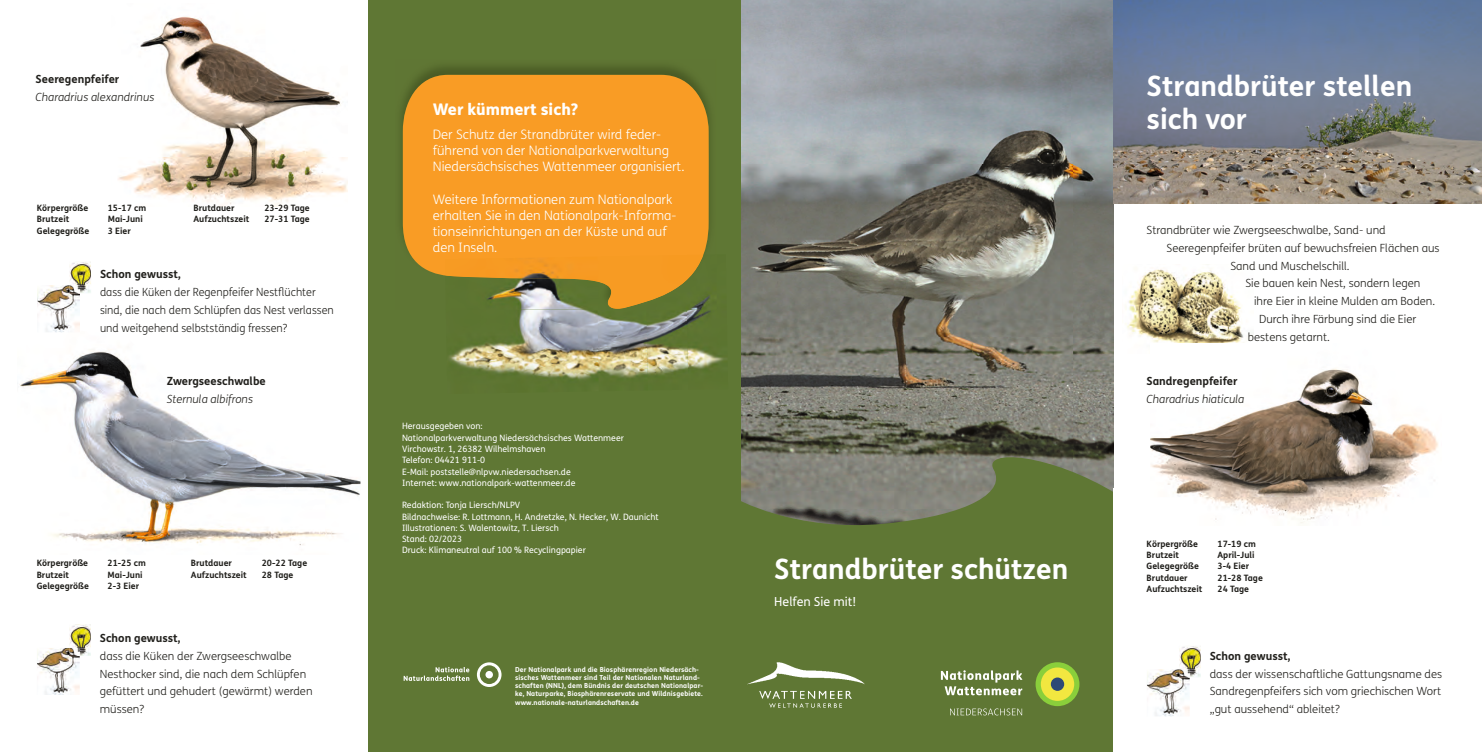
<style>
.page{position:relative;width:1482px;height:752px;background:#fff}
.page>*{position:absolute;margin:0;border:0;box-sizing:border-box;transform-origin:0 0}
.t1{font:700 28.12px/33.1px "FS Me";color:#fff}
.t2{font:800 16px "FS Me";color:#fff}
.t3{font:300 13px/16px "FS Me";color:#fff}
.t4{font:12.5px "FS Me";color:#fff}
.t5{font:300 11.25px/17.8px "FS Me";color:#21201c;text-align:justify}
.t6{font:300 11.25px/17.8px "FS Me";color:#21201c;scale:.96 1}
.t7{font:700 11.25px "FS Me";color:#21201c}
.t8{font:italic 300 11.25px "FS Me";color:#21201c}
.t9{font:8.75px/11.2px "FS Me";color:#fff}
.t10{font:700 8.75px "FS Me";color:#21201c}
.t11{font:700 6.88px/8.1px "FS Me";letter-spacing:.015em;color:#fff}
</style>
<div class="page">
<img style="left:741px;top:0;width:372px;height:448px">
<img style="left:1125px;top:269px;width:119px;height:74px">
<img style="left:1113px;top:0;width:368px;height:203px">
<img style="left:118px;top:16px;width:229px;height:191px">
<img style="left:19px;top:350px;width:342px;height:196px">
<img style="left:1150px;top:368px;width:289px;height:156px">
<svg style="left:741px;top:448px;width:373px;height:303px;background:#64773f"></svg>
<div style="left:1113px;top:488px;width:8px;height:263px;background:#fff"></div>
<div style="left:369px;top:0;width:372px;height:751px;background:#5f7734"></div>
<svg style="left:949px;top:708px;width:73px;height:7px"></svg>
<div style="left:1035px;top:662px;width:44px;height:43px;background:#8acf3b;border-radius:50%"></div>
<div style="left:1040px;top:667px;width:34px;height:33px;background:#f2e740;border-radius:50%"></div>
<div style="left:1050px;top:677px;width:14px;height:13px;background:#2e4976;border-radius:50%"></div>
<svg style="left:940px;top:670px;width:82px;height:25px"></svg>
<img style="left:37px;top:285px;width:43px;height:47px">
<img style="left:69px;top:262px;width:22px;height:31px">
<svg style="left:69px;top:285px;width:11px;height:8px"></svg>
<img style="left:37px;top:648px;width:43px;height:46px">
<img style="left:69px;top:624px;width:22px;height:31px">
<svg style="left:69px;top:647px;width:11px;height:8px"></svg>
<img style="left:401px;top:66px;width:309px;height:170px">
<div style="left:403px;top:75px;width:305px;height:201px;background:#f99c25"></div>
<svg style="left:477px;top:662px;width:24px;height:24px"></svg>
<div style="left:485px;top:670px;width:8px;height:8px;background:#fff;border-radius:50%"></div>
<svg style="left:403px;top:667px;width:66px;height:13px"></svg>
<img style="left:746px;top:654px;width:121px;height:60px">
<img style="left:1147px;top:669px;width:42px;height:47px">
<img style="left:1179px;top:646px;width:21px;height:31px">
<svg style="left:1178px;top:669px;width:11px;height:8px"></svg>
<img style="left:688px;top:309px;width:36px;height:60px">
<img style="left:449px;top:309px;width:197px;height:72px">
<img style="left:646px;top:310px;width:42px;height:64px">
<img style="left:521px;top:254px;width:190px;height:55px">
<img style="left:445px;top:254px;width:258px;height:54px">
<p class="t7" style="left:36px;top:71px;width:85px">Seeregenpfeifer</p>
<p class="t8" style="left:36px;top:89px;width:120px">Charadrius alexandrinus</p>
<p class="t10" style="left:37px;top:201px;width:53px">Körpergröße</p>
<p class="t10" style="left:108px;top:201px;width:40px">15-17 cm</p>
<p class="t10" style="left:37px;top:212px;width:34px">Brutzeit</p>
<p class="t10" style="left:108px;top:212px;width:37px">Mai-Juni</p>
<p class="t10" style="left:37px;top:223px;width:54px">Gelegegröße</p>
<p class="t10" style="left:108px;top:223px;width:25px">3 Eier</p>
<p class="t10" style="left:193px;top:201px;width:43px">Brutdauer</p>
<p class="t10" style="left:264px;top:201px;width:47px">23-29 Tage</p>
<p class="t10" style="left:193px;top:212px;width:57px">Aufzuchtszeit</p>
<p class="t10" style="left:264px;top:212px;width:47px">27-31 Tage</p>
<p class="t7" style="left:100px;top:265px;width:82px">Schon gewusst,</p>
<p class="t6" style="left:100px;top:283px;width:245px">dass die Küken der Regenpfeifer Nestflüchter sind, die nach dem Schlüpfen das Nest verlassen und weitgehend selbstständig fressen?</p>
<p class="t7" style="left:167px;top:372px;width:100px">Zwergseeschwalbe</p>
<p class="t8" style="left:167px;top:391px;width:88px">Sternula albifrons</p>
<p class="t10" style="left:37px;top:556px;width:53px">Körpergröße</p>
<p class="t10" style="left:108px;top:556px;width:40px">21-25 cm</p>
<p class="t10" style="left:37px;top:567px;width:34px">Brutzeit</p>
<p class="t10" style="left:108px;top:567px;width:37px">Mai-Juni</p>
<p class="t10" style="left:37px;top:578px;width:54px">Gelegegröße</p>
<p class="t10" style="left:108px;top:578px;width:33px">2-3 Eier</p>
<p class="t10" style="left:191px;top:556px;width:43px">Brutdauer</p>
<p class="t10" style="left:262px;top:556px;width:47px">20-22 Tage</p>
<p class="t10" style="left:191px;top:567px;width:57px">Aufzuchtszeit</p>
<p class="t10" style="left:262px;top:567px;width:33px">28 Tage</p>
<p class="t7" style="left:100px;top:629px;width:82px">Schon gewusst,</p>
<p class="t5" style="left:100px;top:646px;width:214px;text-align:left">dass die Küken der Zwergseeschwalbe<br>Nesthocker sind, die nach dem Schlüpfen gefüttert und gehudert (gewärmt) werden müssen?</p>
<h2 class="t2" style="left:433px;top:96px;width:147px">Wer kümmert sich?</h2>
<p class="t3" style="left:433px;top:126px;width:253px">Der Schutz der Strandbrüter wird feder&shy;führend von der Nationalpark verwal tung<br>Niedersächsisches Wattenmeer organisiert.</p>
<p class="t3" style="left:433px;top:190px;width:245px">Weitere Informationen zum Nationalpark erhalten Sie in den Nationalpark-Informa&shy;tions einrichtungen an der Küste und auf den Inseln.</p>
<p class="t9" style="left:402px;top:420px;width:223px">Herausgegeben von:<br>Nationalparkverwaltung Niedersächsisches Wattenmeer Virchowstr. 1, 26382 Wilhelmshaven<br>Telefon: 04421 911-0<br>E-Mail: poststelle@nlpvw.niedersachsen.de<br>Internet: www.nationalpark-wattenmeer.de</p>
<p class="t9" style="left:402px;top:499px;width:258px">Redaktion: Tonja Liersch/NLPV<br>Bildnachweise: R. Lottmann, H. Andretzke, N. Hecker, W. Daunicht Illustrationen: S. Walentowitz, T. Liersch<br>Stand: 02/2023<br>Druck: Klimaneutral auf 100 % Recyclingpapier</p>
<p class="t11" style="left:515px;top:664px;width:189px">Der Nationalpark und die Biosphärenregion Niedersäch&shy;sisches Wattenmeer sind Teil der Nationalen Naturland&shy;schaften (NNL), dem Bündnis der deutschen Nationalpar&shy;ke, Naturparke, Biosphärenreservate und Wildnisgebiete. www.nationale-naturlandschaften.de</p>
<h1 class="t1" style="left:774px;top:551px;width:295px">Strandbrüter schützen</h1>
<p class="t4" style="left:774px;top:592px;width:83px">Helfen Sie mit!</p>
<h1 class="t1" style="left:1146px;top:68px;width:267px">Strandbrüter stellen sich vor</h1>
<p class="t5" style="left:1146px;top:221px;width:241px">Strandbrüter wie Zwergseeschwalbe, Sand- und</p>
<p class="t5" style="left:1166px;top:238px;width:274px">Seeregenpfeifer brüten auf bewuchsfreien Flächen aus</p>
<p class="t5" style="left:1230px;top:256px;width:121px">Sand und Muschelschill.</p>
<p class="t5" style="left:1245px;top:274px;width:176px">Sie bauen kein Nest, sondern legen</p>
<p class="t5" style="left:1253px;top:292px;width:182px">ihre Eier in kleine Mulden am Boden.</p>
<p class="t5" style="left:1258px;top:309px;width:159px">Durch ihre Färbung sind die Eier</p>
<p class="t5" style="left:1247px;top:327px;width:83px">bestens getarnt.</p>
<p class="t7" style="left:1146px;top:372px;width:92px">Sandregenpfeifer</p>
<p class="t8" style="left:1146px;top:391px;width:99px">Charadrius hiaticula</p>
<p class="t10" style="left:1146px;top:536px;width:53px">Körpergröße</p>
<p class="t10" style="left:1217px;top:536px;width:40px">17-19 cm</p>
<p class="t10" style="left:1146px;top:548px;width:34px">Brutzeit</p>
<p class="t10" style="left:1217px;top:548px;width:39px">April-Juli</p>
<p class="t10" style="left:1146px;top:559px;width:54px">Gelegegröße</p>
<p class="t10" style="left:1217px;top:559px;width:33px">3-4 Eier</p>
<p class="t10" style="left:1146px;top:570px;width:43px">Brutdauer</p>
<p class="t10" style="left:1217px;top:570px;width:47px">21-28 Tage</p>
<p class="t10" style="left:1146px;top:581px;width:57px">Aufzuchtszeit</p>
<p class="t10" style="left:1217px;top:581px;width:33px">24 Tage</p>
<p class="t7" style="left:1209px;top:646px;width:82px">Schon gewusst,</p>
<p class="t5" style="left:1209px;top:664px;width:234px">dass der wissenschaftliche Gattungsname des Sandregenpfeifers sich vom griechischen Wort „gut aussehend“ ableitet?</p>
</div>
